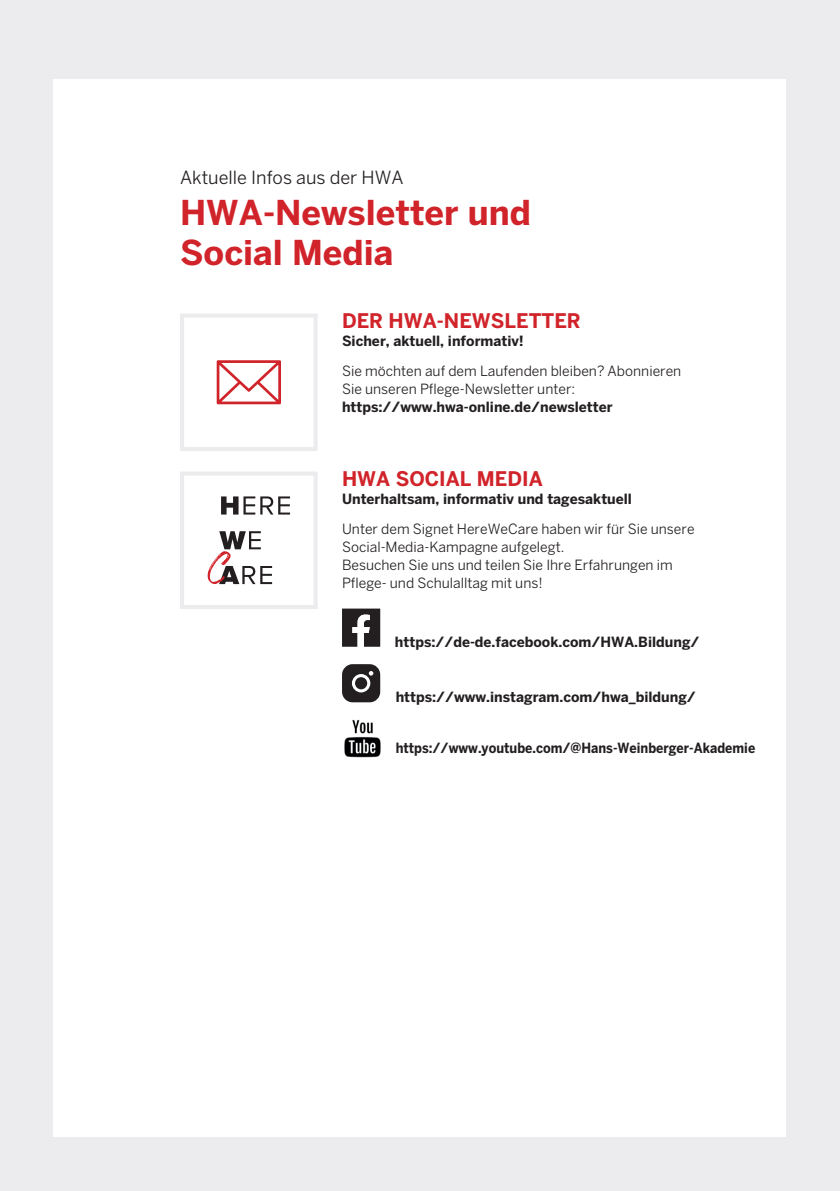
<style>
.page{position:relative;width:840px;height:1191px;background:#fff}
.page>*{position:absolute;margin:0;border:0;box-sizing:border-box;transform-origin:0 0}
.t1{font:700 34px/40.8px "Benton Sans";color:#d1232a}
.t2{font:700 20px "Benton Sans";color:#d1232a}
.t3{font:18px "Benton Sans";color:#231f20}
.t4{font:14px/18px "Benton Sans";color:#231f20}
.t5{font:700 14px "Benton Sans";color:#231f20}
.t6{font:700 14px "Benton Sans";color:#231f20;scale:.9 1}
</style>
<div class="page">
<div style="left:0;top:0;width:839px;height:1191px;background:#ececee"></div>
<div style="left:54px;top:80px;width:731px;height:1057px;background:#fff"></div>
<div style="left:180px;top:313px;width:137px;height:138px;border:4px solid #ececee"></div>
<div style="left:180px;top:471px;width:137px;height:138px;border:4px solid #ececee"></div>
<svg style="left:216px;top:360px;width:65px;height:44px"></svg>
<svg style="left:221px;top:496px;width:69px;height:18px"></svg>
<svg style="left:207px;top:531px;width:65px;height:53px"></svg>
<svg style="left:342px;top:608px;width:38px;height:39px"></svg>
<svg style="left:342px;top:664px;width:38px;height:38px"></svg>
<div style="left:355px;top:677px;width:12px;height:12px;background:#231f20;border-radius:50%"></div>
<img style="left:344px;top:719px;width:37px;height:39px">
<p class="t3" style="left:180px;top:166px;width:225px">Aktuelle Infos aus der HWA</p>
<h1 class="t1" style="left:180px;top:191px;width:352px">HWA-Newsletter und<br>Social Media</h1>
<h2 class="t2" style="left:342px;top:309px;width:240px">DER HWA-NEWSLETTER</h2>
<p class="t5" style="left:342px;top:333px;width:183px">Sicher, aktuell, informativ!</p>
<p class="t4" style="left:342px;top:361px;width:340px">Sie möchten auf dem Laufenden bleiben? Abonnieren<br>Sie unseren Pflege-Newsletter unter:</p>
<p class="t5" style="left:342px;top:398px;width:272px">https://www.hwa-online.de/newsletter</p>
<h2 class="t2" style="left:342px;top:467px;width:202px">HWA SOCIAL MEDIA</h2>
<p class="t5" style="left:342px;top:491px;width:291px">Unterhaltsam, informativ und tagesaktuell</p>
<p class="t4" style="left:342px;top:519px;width:354px">Unter dem Signet HereWeCare haben wir für Sie unsere Social-Media-Kampagne aufgelegt.<br>Besuchen Sie uns und teilen Sie Ihre Erfahrungen im Pflege- und Schulalltag mit uns!</p>
<p class="t5" style="left:395px;top:633px;width:306px">https://de-de.facebook.com/HWA.Bildung/</p>
<p class="t5" style="left:395px;top:689px;width:301px">https://www.instagram.com/hwa_bildung/</p>
<p class="t6" style="left:395px;top:740px;width:401px">https://www.youtube.com/@Hans-Weinberger-Akademie</p>
</div>
